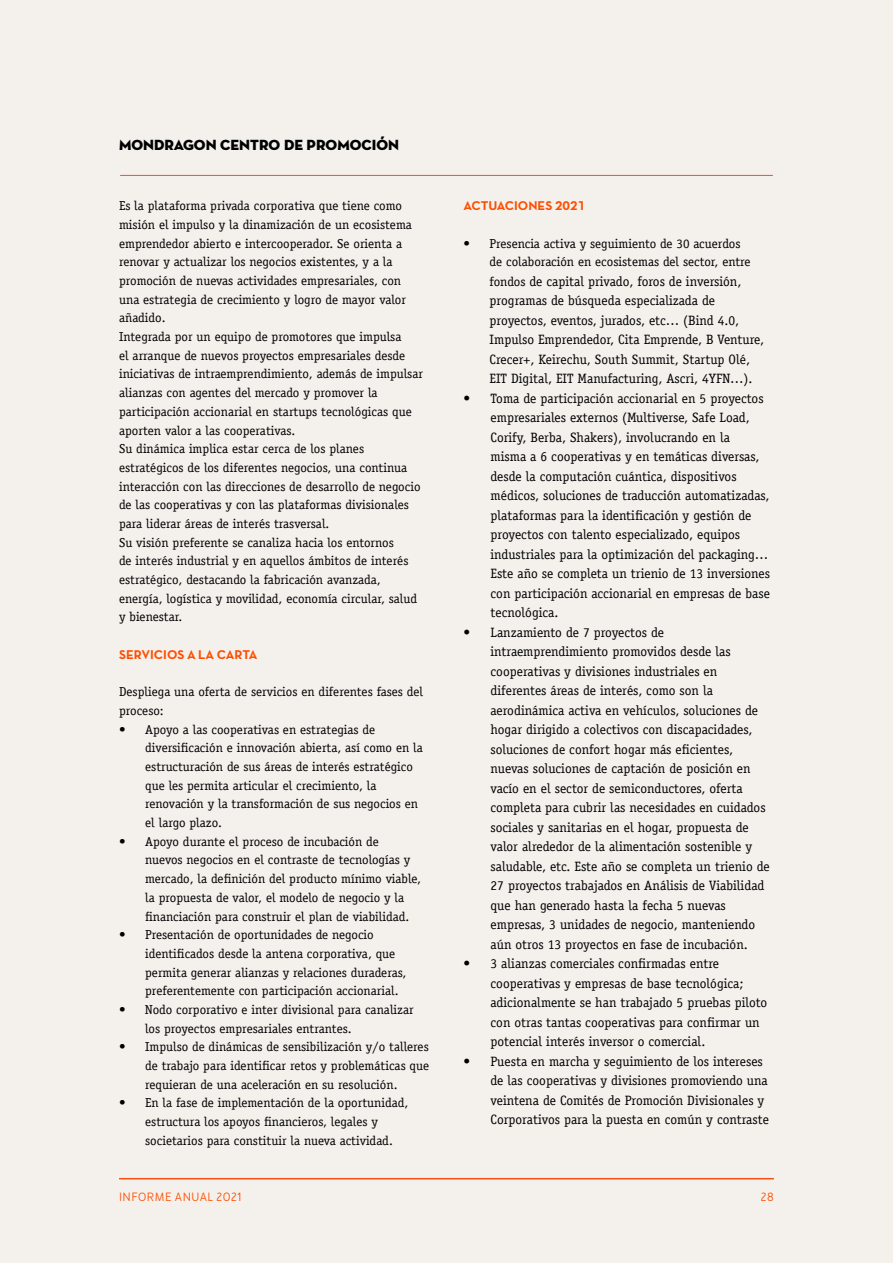
<style>
.page{position:relative;width:893px;height:1263px;background:#f4f1ed}
.page>*{position:absolute;margin:0;border:0;box-sizing:border-box;transform-origin:0 0}
.t1{font:15px "Neutra Disp Titling";color:#000}
.t2{font:13.5px/19.5px "Officina Serif LT";color:#000}
.t3{font:12.9px/18.8px "Officina Serif LT";color:#000}
.t4{font:12.9px "Neutra Text TF Bold Alt";color:#ff4e00}
.t5{font:500 12px "Merlo";letter-spacing:.04em;color:#ff4e00}
.s1{font-size:12.9px}
</style>
<div class="page">
<hr style="left:119px;top:1178px;width:655px;height:1px;background:#fa4f14">
<hr style="left:120px;top:175px;width:653px;height:1px;background:#fa4f14">
<p class="t1" style="left:119px;top:136px;width:282px">MONDRAGON CENTRO DE PROMOCIÓN</p>
<p class="t3" style="left:119px;top:196px;width:294px">Es la plataforma privada corporativa que tiene como misión el impulso y la dinamización de un ecosistema emprendedor abierto e intercooperador. Se orienta a renovar y actualizar los negocios existentes, y a la promoción de nuevas actividades empresariales, con una estrategia de crecimiento y logro de mayor valor añadido.</p>
<p class="t3" style="left:119px;top:327px;width:305px">Integrada por un equipo de promotores que impulsa<br>el arranque de nuevos proyectos empresariales desde iniciativas de intraemprendimiento, además de impulsar alianzas con agentes del mercado y promover la participación accionarial en startups tecnológicas que aporten valor a las cooperativas.</p>
<p class="t3" style="left:119px;top:439px;width:303px">Su dinámica implica estar cerca de los planes estratégicos de los diferentes negocios, una continua interacción con las direcciones de desarrollo de negocio de las cooperativas y con las plataformas divisionales para liderar áreas de interés trasversal.</p>
<p class="t3" style="left:119px;top:533px;width:300px">Su visión preferente se canaliza hacia los entornos<br>de interés industrial y en aquellos ámbitos de interés estratégico, destacando la fabricación avanzada, energía, logística y movilidad, economía circular, salud y bienestar.</p>
<p class="t4" style="left:119px;top:646px;width:140px">SERVICIOS A LA CARTA</p>
<p class="t3" style="left:119px;top:682px;width:306px">Despliega una oferta de servicios en diferentes fases del proceso:</p>
<p class="t3" style="left:145px;top:720px;width:279px;text-indent:-26px">• Apoyo a las cooperativas en estrategias de diversificación e innovación abierta, así como en la estructuración de sus áreas de interés estratégico que les permita articular el crecimiento, la renovación y la transformación de sus negocios en el largo plazo.</p>
<p class="t3" style="left:145px;top:832px;width:277px;text-indent:-26px">• Apoyo durante el proceso de incubación de<br>nuevos negocios en el contraste de tecnologías y mercado, la definición del producto mínimo viable, la propuesta de valor, el modelo de negocio y la financiación para construir el plan de viabilidad.</p>
<p class="t3" style="left:145px;top:925px;width:263px;text-indent:-26px">• Presentación de oportunidades de negocio identificados desde la antena corporativa, que permita generar alianzas y relaciones duraderas, preferentemente con participación accionarial.</p>
<p class="t3" style="left:145px;top:1000px;width:270px;text-indent:-26px">• Nodo corporativo e inter divisional para canalizar los proyectos empresariales entrantes.</p>
<p class="t3" style="left:145px;top:1038px;width:286px;text-align:justify;text-indent:-26px">• Impulso de dinámicas de sensibilización y/o talleres de trabajo para identificar retos y problemáticas que requieran de una aceleración en su resolución.</p>
<p class="t3" style="left:145px;top:1094px;width:265px;text-indent:-26px">• En la fase de implementación de la oportunidad, estructura los apoyos financieros, legales y societarios para constituir la nueva actividad.</p>
<p class="t4" style="left:463px;top:198px;width:123px">ACTUACIONES 2021</p>
<p class="t3" style="left:490px;top:234px;width:262px;text-indent:-26px">• Presencia activa y seguimiento de 30 acuerdos de colaboración en ecosistemas del sector, entre</p>
<p class="t2" style="left:490px;top:271px;width:276px"><span class="s1">fondos</span> de capital privado, foros de inversión, programas de búsqueda especializada de proyectos, eventos, jurados, etc… (Bind 4.0, Impulso Emprendedor, Cita Emprende, B Venture, Crecer+, Keirechu, South Summit, Startup Olé, EIT Digital, EIT Manufacturing, Ascri, 4YFN…).</p>
<p class="t2" style="left:490px;top:388px;width:281px;text-indent:-27px">• Toma de participación accionarial en 5 proyectos empresariales externos (Multiverse, Safe Load, Corify, Berba, Shakers), involucrando en la<br>misma a 6 cooperativas y en temáticas diversas, desde la computación cuántica, dispositivos médicos, soluciones de traducción automatizadas, plataformas para la identificación y gestión de proyectos con talento especializado, equipos industriales para la optimización del packaging… Este año se completa un trienio de 13 inversiones con participación accionarial en empresas de base tecnológica.</p>
<p class="t2" style="left:490px;top:622px;width:281px;text-indent:-27px">• Lanzamiento de 7 proyectos de intraemprendimiento promovidos desde las cooperativas y divisiones industriales en diferentes áreas de interés, como son la aerodinámica activa en vehículos, soluciones de hogar dirigido a colectivos con discapacidades, soluciones de confort hogar más eficientes, nuevas soluciones de captación de posición en vacío en el sector de semiconductores, oferta completa para cubrir las necesidades en cuidados sociales y sanitarias en el hogar, propuesta de valor alrededor de la alimentación sostenible y saludable, etc. Este año se completa un trienio de 27 proyectos trabajados en Análisis de Viabilidad que han generado hasta la fecha 5 nuevas empresas, 3 unidades de negocio, manteniendo aún otros 13 proyectos en fase de incubación.</p>
<p class="t2" style="left:490px;top:954px;width:278px;text-indent:-27px">• 3 alianzas comerciales confirmadas entre cooperativas y empresas de base tecnológica; adicionalmente se han trabajado 5 pruebas piloto con otras tantas cooperativas para confirmar un potencial interés inversor o comercial.</p>
<p class="t2" style="left:490px;top:1051px;width:280px;text-indent:-27px">• Puesta en marcha y seguimiento de los intereses de las cooperativas y divisiones promoviendo una veintena de Comités de Promoción Divisionales y Corporativos para la puesta en común y contraste</p>
<p class="t5" style="left:119px;top:1189px;width:124px">INFORME ANUAL 2021</p>
<p class="t5" style="left:761px;top:1189px;width:14px">28</p>
</div>
